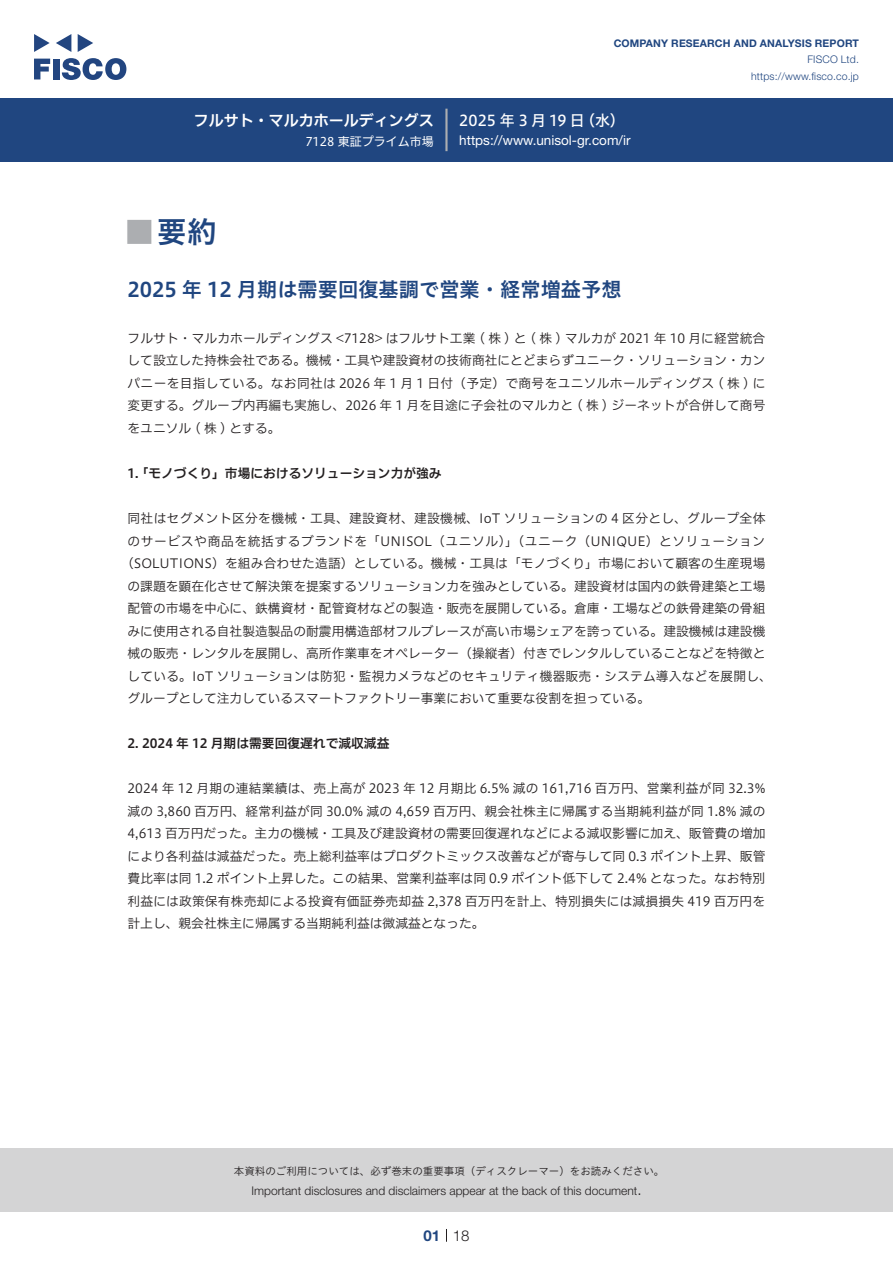
<style>
.page{position:relative;width:893px;height:1263px;background:#fff}
.page>*{position:absolute;margin:0;border:0;box-sizing:border-box;transform-origin:0 0}
.t1{font:30px "Hiragino UD Sans Std N W6";color:#204680}
.t2{font:24px "Hiragino UD Sans Std N W6";color:#acaeb1}
.t3{font:20.25px "Hiragino UD Sans Std W6";color:#204680}
.t4{font:15px "Hiragino UD Sans F Std N W6";color:#fff}
.t5{font:15px "Hiragino UD Sans F Std N W5";letter-spacing:.005em;color:#fff}
.t6{font:300 15px "Helvetica Neue LT Std";color:#231f20}
.t7{font:700 15px "Helvetica Neue LT Std";color:#204680}
.t8{font:13.5px "Helvetica Neue LT Std";color:#fff}
.t9{font:12.75px/22.5px "Hiragino UD Sans F Std N W3";color:#231f20;text-align:justify}
.t10{font:12.75px "Hiragino UD Sans F Std N W3";letter-spacing:.045em;color:#231f20}
.t11{font:12.75px "Hiragino UD Sans F Std N W3";letter-spacing:.025em;color:#231f20}
.t12{font:12.75px "Hiragino UD Sans F Std N W6";color:#231f20}
.t13{font:300 12px "Helvetica Neue LT Std";color:#231f20}
.t14{font:12px "Hiragino UD Sans F Std N W4";color:#fff}
.t15{font:10.5px "Hiragino UD Sans Std W3";color:#231f20}
.t16{font:700 10.5px "Helvetica Neue LT Std";letter-spacing:.015em;color:#204680}
.t17{font:300 10.5px/16.5px "Helvetica Neue LT Std";letter-spacing:.015em;color:#204680;text-align:right}
</style>
<div class="page">
<div style="left:0;top:1148px;width:893px;height:64px;background:#d4d4d5"></div>
<svg style="left:34px;top:59px;width:16px;height:20px"></svg>
<div style="left:53px;top:59px;width:6px;height:20px;background:#224580"></div>
<svg style="left:62px;top:58px;width:64px;height:22px"></svg>
<svg style="left:34px;top:34px;width:16px;height:18px"></svg>
<svg style="left:78px;top:34px;width:15px;height:18px"></svg>
<svg style="left:56px;top:34px;width:15px;height:18px"></svg>
<div style="left:0;top:98px;width:893px;height:64px;background:#204680"></div>
<hr style="left:445px;top:109px;width:3px;height:42px;background:#acaeb1">
<svg style="left:446px;top:1229px;width:1px;height:13px"></svg>
<p class="t4" style="left:194px;top:109px;width:241px">フルサト・マルカホールディングス</p>
<p class="t14" style="left:305px;top:132px;width:130px">7128 東証プライム市場</p>
<p class="t16" style="left:614px;top:37px;width:247px">COMPANY RESEARCH AND ANALYSIS REPORT</p>
<p class="t17" style="left:751px;top:51px;width:109px">FISCO Ltd. https://www.fisco.co j p.</p>
<p class="t5" style="left:580px;top:109px;width:46px">（水(</p>
<p class="t5" style="left:459px;top:109px;width:127px">2025 年 3 月 19 日</p>
<p class="t8" style="left:459px;top:132px;width:173px">https://www.unisol-gr.com i r/</p>
<h1 class="t1" style="left:157px;top:209px;width:61px">要約</h1>
<h2 class="t2" style="left:128px;top:213px;width:25px">█</h2>
<h3 class="t3" style="left:128px;top:274px;width:496px">2025 年 12 月期は需要回復基調で営業・経常増益予想</h3>
<p class="t9" style="left:128px;top:326px;width:639px">フルサト・マルカホールディングス &lt;7128&gt; はフルサト工業 ( 株 ) と ( 株 ) マルカが 2021 年 10 月に経営統合して設立した持株会社である。機械・工具や建設資材の技術商社にとどまらずユニーク・ソリューション・カンパニーを目指している。なお同社は 2026 年 1 月 1 日付（予定）で商号をユニソルホールディングス ( 株 ) に変更する。グループ内再編も実施し、2026 年 1 月を目途に子会社のマルカと ( 株 ) ジーネットが合併して商号をユニソル ( 株 ) とする。</p>
<p class="t12" style="left:136px;top:463px;width:307px">「モノづくり」市場におけるソリューション力が強み</p>
<p class="t12" style="left:128px;top:463px;width:13px">1.</p>
<p class="t11" style="left:128px;top:509px;width:639px">同社はセグメント区分を機械・工具、建設資材、建設機械、IoT ソリューションの 4 区分とし、グループ全体</p>
<p class="t10" style="left:128px;top:531px;width:639px">のサービスや商品を統括するブランドを「UNISOL（ユニソル）」（ユニーク（UNIQUE）とソリューション</p>
<p class="t9" style="left:121px;top:551px;width:646px">（SOLUTIONS）を組み合わせた造語）としている。機械・工具は「モノづくり」市場において顧客の生産現場</p>
<p class="t9" style="left:128px;top:574px;width:639px">の課題を顕在化させて解決策を提案するソリューション力を強みとしている。建設資材は国内の鉄骨建築と工場</p>
<p class="t9" style="left:128px;top:596px;width:639px">配管の市場を中心に、鉄構資材・配管資材などの製造・販売を展開している。倉庫・工場などの鉄骨建築の骨組</p>
<p class="t9" style="left:128px;top:619px;width:639px">みに使用される自社製造製品の耐震用構造部材フルブレースが高い市場シェアを誇っている。建設機械は建設機</p>
<p class="t9" style="left:128px;top:641px;width:639px">械の販売・レンタルを展開し、高所作業車をオペレーター（操縦者）付きでレンタルしていることなどを特徴と</p>
<p class="t9" style="left:128px;top:664px;width:646px">している。IoT ソリューションは防犯・監視カメラなどのセキュリティ機器販売・システム導入などを展開し、</p>
<p class="t9" style="left:128px;top:686px;width:524px">グループとして注力しているスマートファクトリー事業において重要な役割を担っている。</p>
<p class="t12" style="left:128px;top:733px;width:263px">2. 2024 年 12 月期は需要回復遅れで減収減益</p>
<p class="t9" style="left:128px;top:776px;width:639px">2024 年 12 月期の連結業績は、売上高が 2023 年 12 月期比 6.5% 減の 161,716 百万円、営業利益が同 32.3%減の 3,860 百万円、経常利益が同 30.0% 減の 4,659 百万円、親会社株主に帰属する当期純利益が同 1.8% 減の4,613 百万円だった。主力の機械・工具及び建設資材の需要回復遅れなどによる減収影響に加え、販管費の増加により各利益は減益だった。売上総利益率はプロダクトミックス改善などが寄与して同 0.3 ポイント上昇、販管費比率は同 1.2 ポイント上昇した。この結果、営業利益率は同 0.9 ポイント低下して 2.4% となった。なお特別利益には政策保有株売却による投資有価証券売却益 2,378 百万円を計上、特別損失には減損損失 419 百万円を計上し、親会社株主に帰属する当期純利益は微減益となった。</p>
<p class="t15" style="left:234px;top:1163px;width:432px">本資料のご利用については、必ず巻末の重要事項（ディスクレーマー）をお読みください。</p>
<p class="t6" style="left:637px;top:1180px;width:6px">.</p>
<p class="t13" style="left:251px;top:1183px;width:387px">Important disclosures and disclaimers appear at the back of this document</p>
<p class="t7" style="left:423px;top:1226px;width:18px">01</p>
<p class="t6" style="left:453px;top:1226px;width:18px">18</p>
</div>
